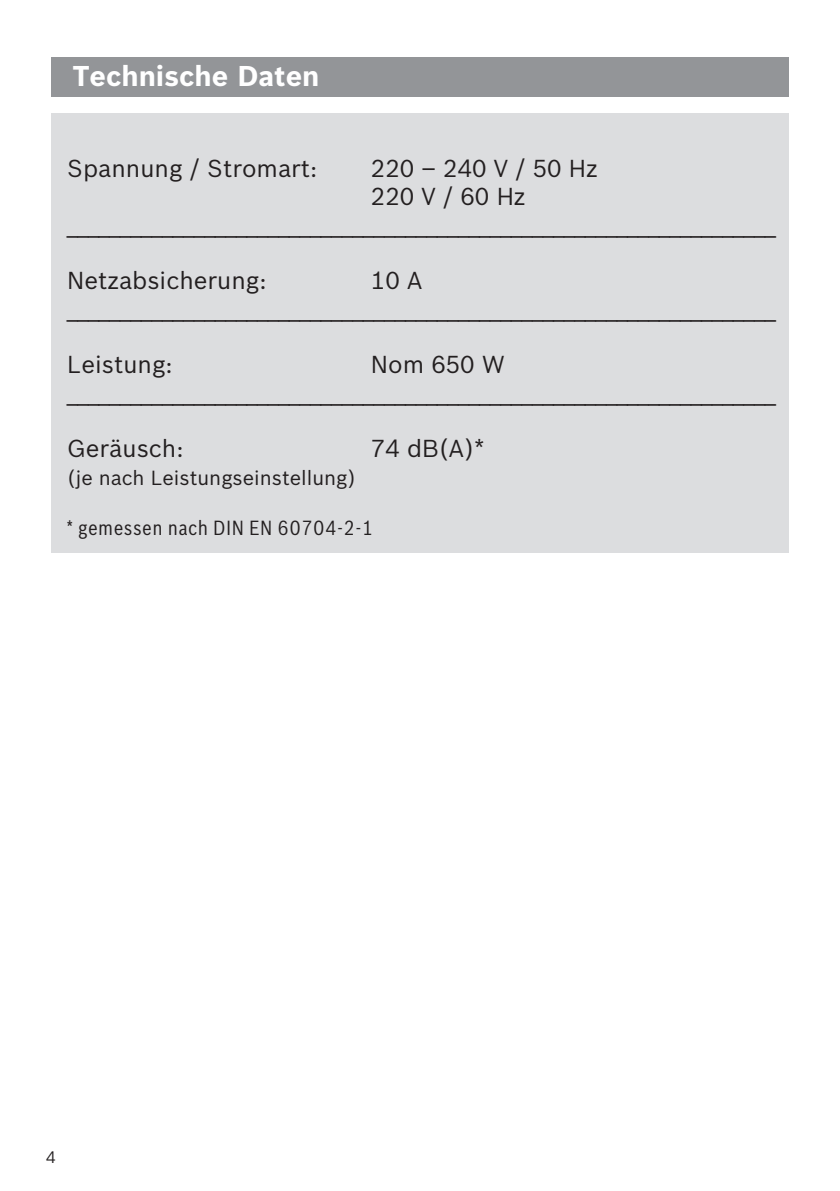
<style>
.page{position:relative;width:840px;height:1191px;background:#fff}
.page>*{position:absolute;margin:0;border:0;box-sizing:border-box;transform-origin:0 0}
.t1{font:700 28px "Bosch Sans";color:#fff}
.t2{font:24px/28px "Bosch Sans";color:#231f20}
.t3{font:20px "Bosch Sans";color:#231f20}
.t4{font:20px "Bosch Sans Cond";letter-spacing:.055em;color:#231f20}
.t5{font:16px "Bosch Sans";color:#231f20}
</style>
<div class="page">
<div style="left:51px;top:57px;width:737px;height:39px;background:#939598"></div>
<div style="left:51px;top:113px;width:737px;height:440px;background:#dcdddf"></div>
<p class="t1" style="left:73px;top:60px;width:248px">Technische Daten</p>
<p class="t2" style="left:67px;top:155px;width:251px">Spannung / Stromart:</p>
<p class="t2" style="left:371px;top:155px;width:228px">220 – 240 V / 50 Hz</p>
<p class="t2" style="left:371px;top:183px;width:156px">220 V / 60 Hz</p>
<p class="t2" style="left:67px;top:211px;width:709px">___________________________________________________________________</p>
<p class="t2" style="left:67px;top:267px;width:201px">Netzabsicherung:</p>
<p class="t2" style="left:67px;top:267px;width:709px;text-indent:303px">10 A ___________________________________________________________________</p>
<p class="t2" style="left:67px;top:351px;width:107px">Leistung:</p>
<p class="t2" style="left:67px;top:351px;width:709px;text-indent:303px">Nom 650 W ___________________________________________________________________</p>
<p class="t2" style="left:67px;top:435px;width:118px">Geräusch:</p>
<p class="t2" style="left:371px;top:435px;width:116px">74 dB(A)*</p>
<p class="t3" style="left:67px;top:466px;width:290px">(je nach Leistungseinstellung)</p>
<p class="t4" style="left:67px;top:516px;width:307px">* gemessen nach DIN EN 60704-2-1</p>
<p class="t5" style="left:46px;top:1148px;width:11px">4</p>
</div>
